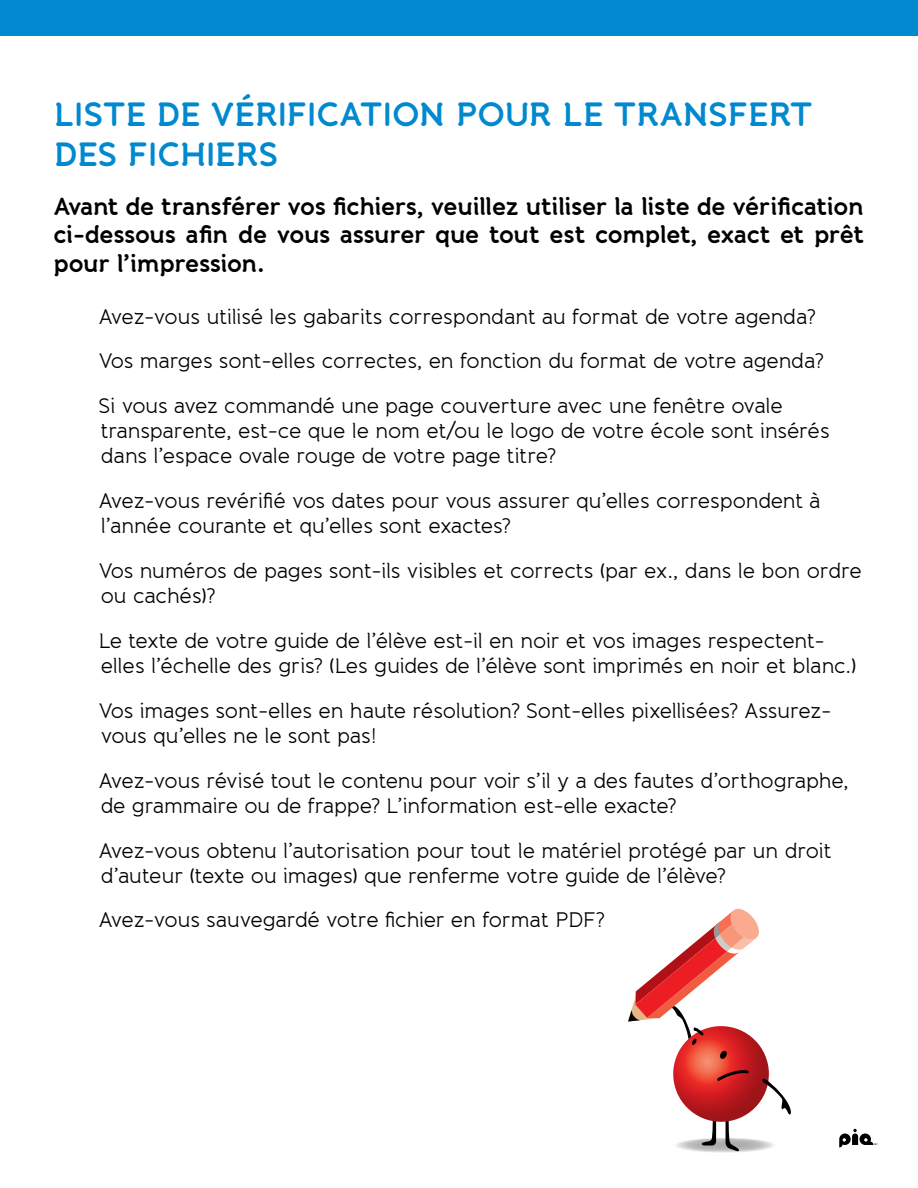
<style>
.page{position:relative;width:918px;height:1188px;background:#fff}
.page>*{position:absolute;margin:0;border:0;box-sizing:border-box;transform-origin:0 0}
.t1{font:700 33px/39.6px "Banda";letter-spacing:-.015em;color:#0089cf}
.Paragraph_Style_1{font:700 24px/28.8px "Banda";letter-spacing:-.02em;color:#000;text-align:justify}
.Paragraph_Style_1-2{font:21px/25.2px "Banda";letter-spacing:-.015em;color:#000}
</style>
<div class="page">
<div style="left:0;top:0;width:918px;height:36px;background:#0089cf"></div>
<svg style="left:673px;top:1026px;width:96px;height:96px"></svg>
<svg style="left:628px;top:908px;width:133px;height:151px"></svg>
<svg style="left:673px;top:1067px;width:118px;height:86px"></svg>
<svg style="left:839px;top:1129px;width:39px;height:18px"></svg>
<p class="t1" style="left:54px;top:94px;width:761px">LISTE DE VÉRIFICATION POUR LE TRANSFERT<br>DES FICHIERS</p>
<p class="Paragraph_Style_1" style="left:54px;top:192px;width:812px">Avant de transférer vos fichiers, veuillez utiliser la liste de vérification ci-dessous afin de vous assurer que tout est complet, exact et prêt pour l’impression.</p>
<p class="Paragraph_Style_1-2" style="left:99px;top:304px;width:719px">Avez-vous utilisé les gabarits correspondant au format de votre agenda?</p>
<p class="Paragraph_Style_1-2" style="left:99px;top:349px;width:727px">Vos marges sont-elles correctes, en fonction du format de votre agenda?</p>
<p class="Paragraph_Style_1-2" style="left:99px;top:393px;width:733px">Si vous avez commandé une page couverture avec une fenêtre ovale transparente, est-ce que le nom et/ou le logo de votre école sont insérés dans l’espace ovale rouge de votre page titre?</p>
<p class="Paragraph_Style_1-2" style="left:99px;top:488px;width:724px">Avez-vous revérifié vos dates pour vous assurer qu’elles correspondent à l’année courante et qu’elles sont exactes?</p>
<p class="Paragraph_Style_1-2" style="left:99px;top:558px;width:765px">Vos numéros de pages sont-ils visibles et corrects (par ex., dans le bon ordre ou cachés)?</p>
<p class="Paragraph_Style_1-2" style="left:99px;top:628px;width:760px">Le texte de votre guide de l’élève est-il en noir et vos images respectent&shy;elles l’échelle des gris? (Les guides de l’élève sont imprimés en noir et blanc.)</p>
<p class="Paragraph_Style_1-2" style="left:99px;top:698px;width:734px">Vos images sont-elles en haute résolution? Sont-elles pixellisées? Assurez&shy;vous qu’elles ne le sont pas!</p>
<p class="Paragraph_Style_1-2" style="left:99px;top:768px;width:752px">Avez-vous révisé tout le contenu pour voir s’il y a des fautes d’orthographe, de grammaire ou de frappe? L’information est-elle exacte?</p>
<p class="Paragraph_Style_1-2" style="left:99px;top:838px;width:735px">Avez-vous obtenu l’autorisation pour tout le matériel protégé par un droit d’auteur (texte ou images) que renferme votre guide de l’élève?</p>
<p class="Paragraph_Style_1-2" style="left:99px;top:908px;width:508px">Avez-vous sauvegardé votre fichier en format PDF?</p>
</div>
